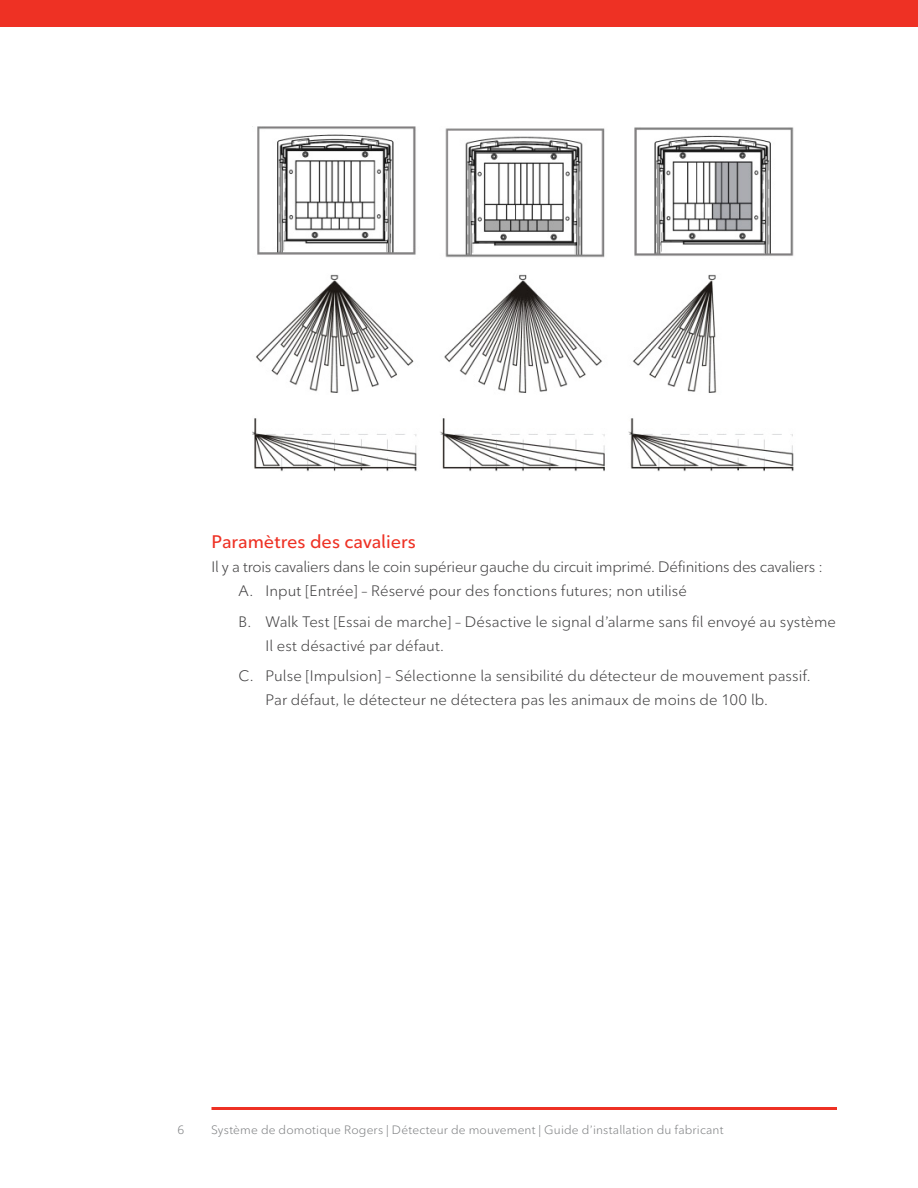
<style>
.page{position:relative;width:918px;height:1188px;background:#fff}
.page>*{position:absolute;margin:0;border:0;box-sizing:border-box;transform-origin:0 0}
.t1{font:600 18px "Ted Next";letter-spacing:-.005em;color:#ee3124}
.t2{font:15px/24px "Ted Next";color:#424142}
.t3{font:12px "Ted Next";letter-spacing:.015em;color:#808284}
</style>
<div class="page">
<hr style="left:212px;top:1107px;width:625px;height:3px;background:#ee3124">
<div style="left:0;top:0;width:918px;height:27px;background:#ee3124"></div>
<img style="left:253px;top:126px;width:541px;height:345px">
<p class="t1" style="left:212px;top:531px;width:206px">Paramètres des cavaliers</p>
<p class="t2" style="left:238px;top:555px;width:586px;text-indent:-27px">Il y a trois cavaliers dans le coin supérieur gauche du circuit imprimé. Définitions des cavaliers :<br>A. Input [Entrée] – Réservé pour des fonctions futures; non utilisé</p>
<p class="t2" style="left:266px;top:609px;width:572px;text-indent:-27px">B. Walk Test [Essai de marche] – Désactive le signal d’alarme sans fil envoyé au système<br>Il est désactivé par défaut.</p>
<p class="t2" style="left:266px;top:664px;width:547px;text-indent:-27px">C. Pulse [Impulsion] – Sélectionne la sensibilité du détecteur de mouvement passif.<br>Par défaut, le détecteur ne détectera pas les animaux de moins de 100 lb.</p>
<p class="t3" style="left:178px;top:1123px;width:8px">6</p>
<p class="t3" style="left:211px;top:1123px;width:514px">Système de domotique Rogers | Détecteur de mouvement | Guide d’installation du fabricant</p>
</div>
